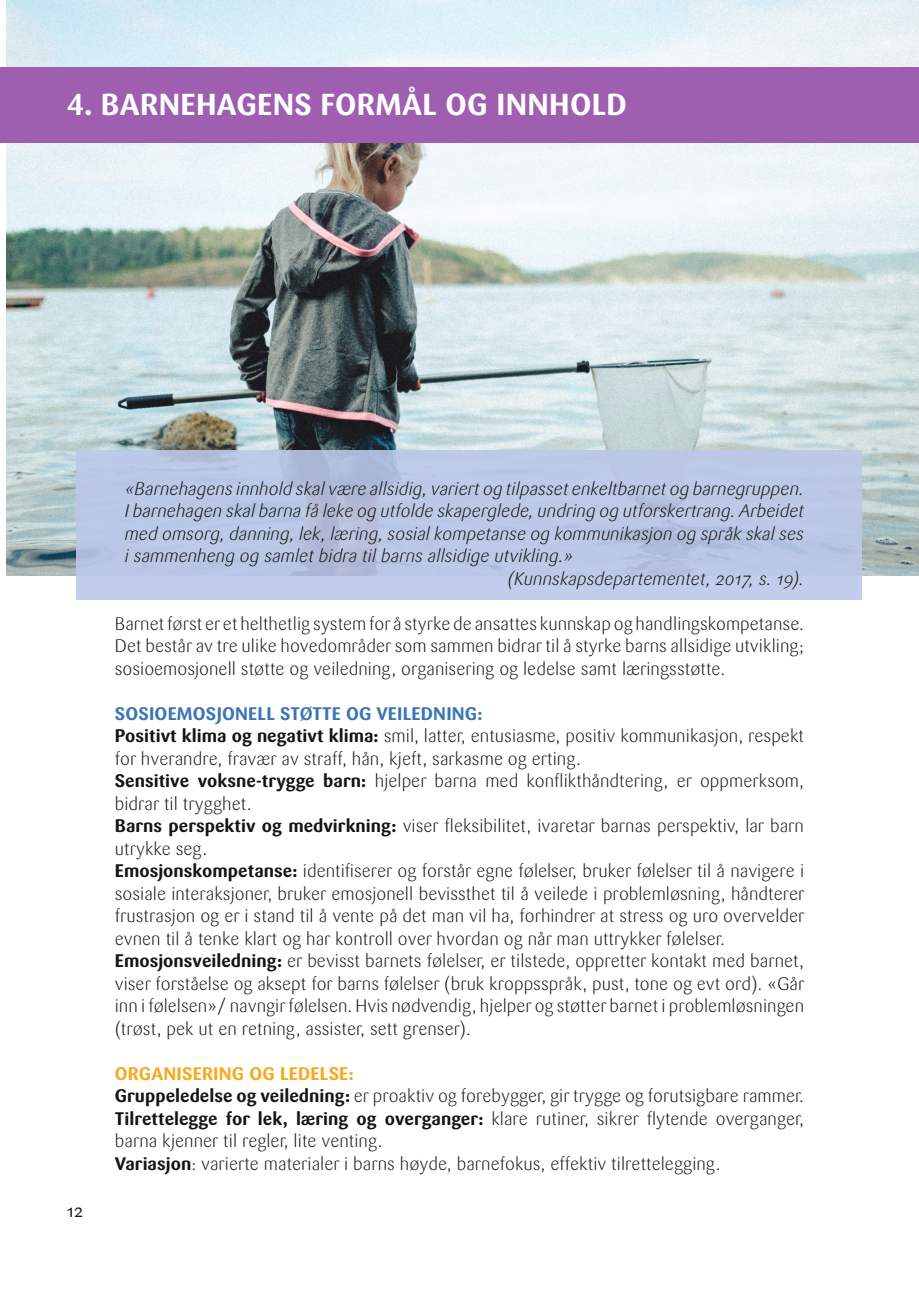
<style>
.page{position:relative;width:919px;height:1289px;background:#fff}
.page>*{position:absolute;margin:0;border:0;box-sizing:border-box;transform-origin:0 0}
.t1{font:700 30px "Sari OT";letter-spacing:.01em;color:#fff}
.t2{font:300 18px/22.5px "Sari OT";color:#131413}
.t3{font:italic 300 18px "Sari OT";color:#131413}
.t4{font:18px "Sari OT";color:#131413}
.s1{font-weight:700;color:#3976b4}
.s2{font-weight:700}
.s3{font-weight:700;color:#f9a81b}
</style>
<div class="page">
<img style="left:6px;top:0;width:912px;height:575px">
<div style="left:76px;top:450px;width:785px;height:150px;background:#bcc8e9"></div>
<div style="left:0;top:67px;width:918px;height:75px;background:#9e5fb0"></div>
<h1 class="t1" style="left:67px;top:85px;width:561px">4. BARNEHAGENS FORMÅL OG INNHOLD</h1>
<p class="t4" style="left:67px;top:1198px;width:18px">12</p>
<p class="t3" style="left:125px;top:476px;width:680px">«Barnehagens innhold skal være allsidig, variert og tilpasset enkeltbarnet og barnegruppen.</p>
<p class="t3" style="left:125px;top:499px;width:680px">I barnehagen skal barna få leke og utfolde skaperglede, undring og utforskertrang. Arbeidet</p>
<p class="t3" style="left:125px;top:521px;width:680px">med omsorg, danning, lek, læring, sosial kompetanse og kommunikasjon og språk skal ses</p>
<p class="t3" style="left:125px;top:544px;width:450px">i sammenheng og samlet bidra til barns allsidige utvikling.»</p>
<p class="t3" style="left:508px;top:566px;width:298px">(Kunnskapsdepartementet, 2017, s. 19).</p>
<p class="t2" style="left:115px;top:612px;width:690px;text-align:justify">Barnet først er et helthetlig system for å styrke de ansattes kunnskap og handlingskompetanse.<br>Det består av tre ulike hovedområder som sammen bidrar til å styrke barns allsidige utvikling; sosioemosjonell støtte og veiledning, organisering og ledelse samt læringsstøtte.</p>
<p class="t2" style="left:115px;top:702px;width:691px"><span class="s1">SOSIOEMOSJONELL STØTTE OG VEILEDNING:<br></span><span class="s2">Positivt klima og negativt klima:</span> smil, latter, entusiasme, positiv kommunikasjon, respekt for hverandre, fravær av straff, hån, kjeft, sarkasme og erting.<br><span class="s2">Sensitive voksne-trygge barn:</span> hjelper barna med konflikthåndtering, er oppmerksom, bidrar til trygghet.<br><span class="s2">Barns perspektiv og medvirkning:</span> viser fleksibilitet, ivaretar barnas perspektiv, lar barn utrykke seg.<br><span class="s2">Emosjonskompetanse:</span> identifiserer og forstår egne følelser, bruker følelser til å navigere i sosiale interaksjoner, bruker emosjonell bevissthet til å veilede i problemløsning, håndterer frustrasjon og er i stand til å vente på det man vil ha, forhindrer at stress og uro overvelder evnen til å tenke klart og har kontroll over hvordan og når man uttrykker følelser.<br><span class="s2">Emosjonsveiledning:</span> er bevisst barnets følelser, er tilstede, oppretter kontakt med barnet, viser forståelse og aksept for barns følelser (bruk kroppsspråk, pust, tone og evt ord). «Går inn i følelsen»/ navngir følelsen. Hvis nødvendig, hjelper og støtter barnet i problemløsningen (trøst, pek ut en retning, assister, sett grenser).</p>
<p class="t2" style="left:115px;top:1062px;width:690px"><span class="s3">ORGANISERING OG LEDELSE:<br></span><span class="s2">Gruppeledelse og veiledning:</span> er proaktiv og forebygger, gir trygge og forutsigbare rammer.<br><span class="s2">Tilrettelegge for lek, læring og overganger:</span> klare rutiner, sikrer flytende overganger, barna kjenner til regler, lite venting.<br><span class="s2">Variasjon</span>: varierte materialer i barns høyde, barnefokus, effektiv tilrettelegging.</p>
</div>
